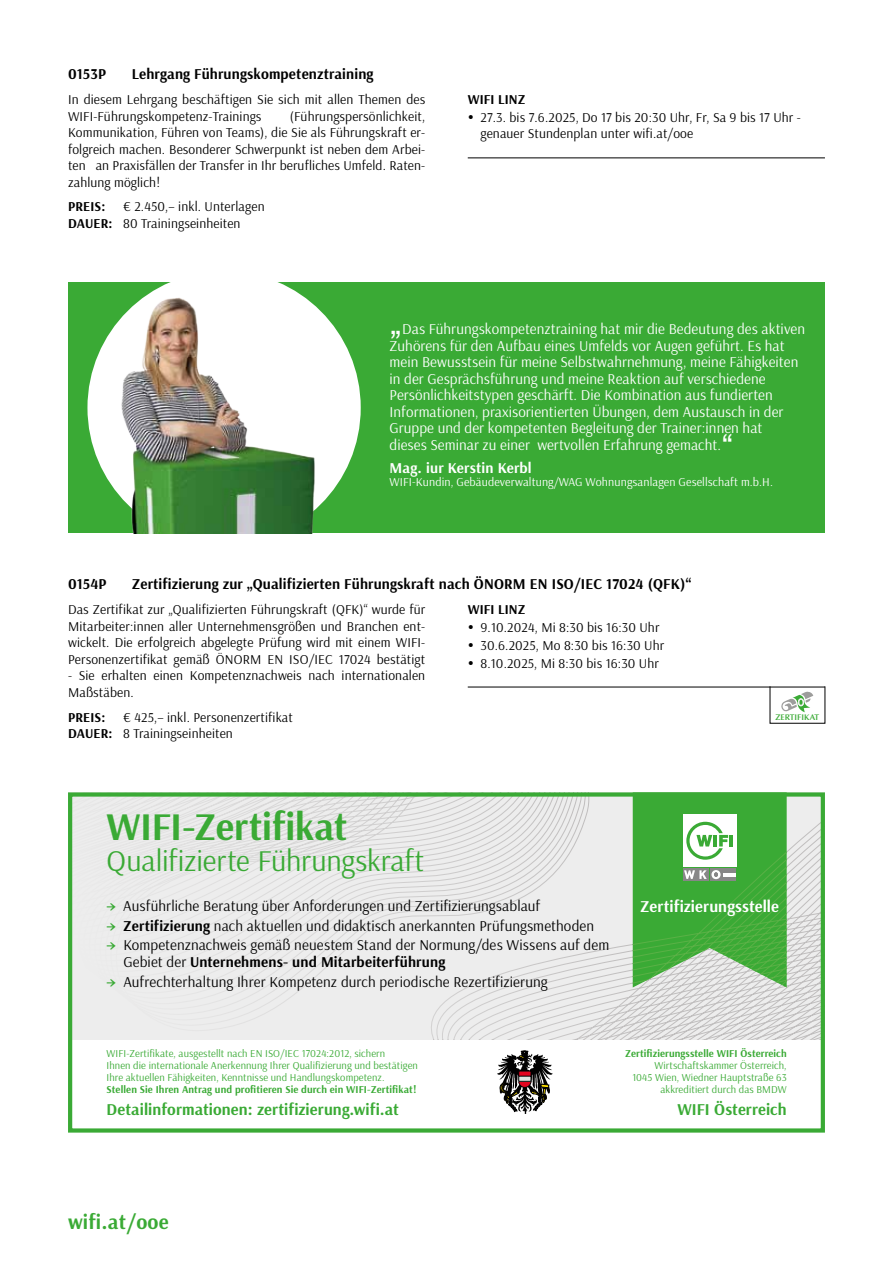
<style>
.page{position:relative;width:893px;height:1263px;background:#fff}
.page>*{position:absolute;margin:0;border:0;box-sizing:border-box;transform-origin:0 0}
.t1{font:700 39px "Arsenal";letter-spacing:-.005em;color:#3aaa35}
.t2{font:30px "Arsenal";letter-spacing:-.005em;color:#3aaa35}
.t3{font:700 21px "Arsenal";letter-spacing:.01em;color:#3aaa35}
.t4{font:700 16.5px "Arsenal";letter-spacing:.005em;color:#3aaa35}
.t5{font:700 16.5px "Arsenal";letter-spacing:.005em;color:#fff}
.t6{font:15px/16.5px "Arsenal";letter-spacing:.005em;color:#fff}
.t7{font:15px/16.5px "Arsenal";letter-spacing:.01em;color:#000}
.t8{font:700 15px "Arsenal";letter-spacing:.01em;color:#000}
.t9{font:700 15px "Arsenal";letter-spacing:.01em;color:#fff}
.t10{font:13.5px/16.5px "Arsenal";letter-spacing:.01em;color:#000}
.t11{font:700 13.5px "Arsenal";letter-spacing:.01em;color:#000}
.t12{font:12px "Arsenal";letter-spacing:.01em;color:#fff}
.t13{font:10.5px/12px "Arsenal";letter-spacing:.01em;color:#3aaa35}
.t14{font:700 10.5px "Arsenal";letter-spacing:.01em;color:#3aaa35}
.t15{font:600 8.25px "Optima LT Std";color:#3aaa35}
.s1{font-weight:700}
.s2{font-family:"Geneva";font-size:25.5px}
.s3{font-weight:700;color:#3aaa35}
</style>
<div class="page">
<hr style="left:468px;top:158px;width:357px;height:1px;background:#000">
<div style="left:68px;top:282px;width:757px;height:251px;background:#3aaa35"></div>
<svg style="left:355px;top:369px;width:6px;height:78px"></svg>
<img style="left:87px;top:282px;width:268px;height:251px">
<hr style="left:468px;top:687px;width:357px;height:1px;background:#000">
<svg style="left:781px;top:691px;width:32px;height:21px"></svg>
<div style="left:68px;top:792px;width:757px;height:246px;background:#ededed"></div>
<svg style="left:497px;top:1051px;width:55px;height:63px"></svg>
<div style="left:519px;top:1076px;width:12px;height:5px;background:#e0e5e1"></div>
<div style="left:68px;top:792px;width:757px;height:340px;border:4px solid #3aaa35"></div>
<svg style="left:633px;top:792px;width:154px;height:195px;background:#5eb659"></svg>
<hr style="left:729px;top:835px;width:4px;height:11px;background:#3aaa35">
<div style="left:724px;top:868px;width:12px;height:5px;background:#878787"></div>
<p class="t8" style="left:68px;top:63px;width:39px">0153P</p>
<p class="t8" style="left:132px;top:63px;width:243px">Lehrgang Führungskompetenztraining</p>
<p class="t10" style="left:68px;top:91px;width:359px">In diesem Lehrgang beschäftigen Sie sich mit allen Themen des<br>WIFI-Führungskompetenz-Trainings</p>
<p class="t10" style="left:68px;top:108px;width:359px;text-align:justify;text-indent:222px">(Führungspersönlichkeit, Kommunikation, Führen von Teams), die Sie als Führungskraft er&shy;folgreich machen. Besonderer Schwerpunkt ist neben dem Arbei&shy;ten an Praxisfällen der Transfer in Ihr berufliches Umfeld. Raten&shy;zahlung möglich!</p>
<p class="t11" style="left:68px;top:197px;width:39px">PREIS:</p>
<p class="t10" style="left:68px;top:198px;width:198px;text-indent:55px">€ 2.450,– inkl. Unterlagen<br><span class="s1">DAUER:</span> 80 Trainingseinheiten</p>
<p class="t11" style="left:468px;top:90px;width:59px">WIFI LINZ</p>
<p class="t10" style="left:480px;top:109px;width:322px">27.3. bis 7.6.2025, Do 17 bis 20:30 Uhr, Fr, Sa 9 bis 17 Uhr - genauer Stundenplan unter wifi.at/ooe</p>
<p class="t6" style="left:389px;top:320px;width:417px"><span class="s2">„</span>Das Führungskompetenztraining hat mir die Bedeutung des aktiven Zuhörens für den Aufbau eines Umfelds vor Augen geführt. Es hat mein Bewusstsein für meine Selbstwahrnehmung, meine Fähigkeiten in der Gesprächsführung und meine Reaktion auf verschiedene Persönlichkeitstypen geschärft. Die Kombination aus fundierten Informationen, praxisorientierten Übungen, dem Austausch in der Gruppe und der kompetenten Begleitung der Trainer:innen hat<br>dieses Seminar zu einer wertvollen Erfahrung gemacht.<span class="s2">“</span></p>
<p class="t9" style="left:389px;top:457px;width:144px">Mag. iur Kerstin Kerbl</p>
<p class="t12" style="left:389px;top:474px;width:385px">WIFI-Kundin, Gebäudeverwaltung/WAG Wohnungsanlagen Gesellschaft m.b.H.</p>
<p class="t8" style="left:68px;top:573px;width:40px">0154P</p>
<p class="t8" style="left:132px;top:573px;width:561px">Zertifizierung zur „Qualifizierten Führungskraft nach ÖNORM EN ISO/IEC 17024 (QFK)“</p>
<p class="t10" style="left:68px;top:601px;width:359px;text-align:justify">Das Zertifikat zur „Qualifizierten Führungskraft (QFK)“ wurde für Mitarbeiter:innen aller Unternehmensgrößen und Branchen ent&shy;wickelt. Die erfolgreich abgelegte Prüfung wird mit einem WIFI-Personenzertifikat gemäß ÖNORM EN ISO/IEC 17024 bestätigt</p>
<p class="t10" style="left:68px;top:667px;width:359px">- Sie erhalten einen Kompetenznachweis nach internationalen<br>Maßstäben.</p>
<p class="t11" style="left:68px;top:707px;width:39px">PREIS:</p>
<p class="t11" style="left:468px;top:600px;width:59px">WIFI LINZ</p>
<p class="t10" style="left:480px;top:618px;width:185px;line-height:17.7px">9.10.2024, Mi 8:30 bis 16:30 Uhr<br>30.6.2025, Mo 8:30 bis 16:30 Uhr<br>8.10.2025, Mi 8:30 bis 16:30 Uhr</p>
<p class="t10" style="left:68px;top:708px;width:226px;text-indent:55px">€ 425,– inkl. Personenzertifikat<br><span class="s1">DAUER:</span> 8 Trainingseinheiten</p>
<p class="t15" style="left:775px;top:713px;width:45px">ZERTIFIKAT</p>
<h1 class="t1" style="left:107px;top:799px;width:243px">WIFI-Zertifikat</h1>
<h2 class="t2" style="left:107px;top:841px;width:319px">Qualifizierte Führungskraft</h2>
<p class="t7" style="left:106px;top:897px;width:435px"><span class="s3">→</span> Ausführliche Beratung über Anforderungen und Zertifizierungsablauf</p>
<p class="t7" style="left:106px;top:917px;width:489px"><span class="s3">→</span> <span class="s1">Zertifizierung</span> nach aktuellen und didaktisch anerkannten Prüfungsmethoden</p>
<p class="t7" style="left:123px;top:937px;width:487px;text-indent:-17px"><span class="s3">→</span> Kompetenznachweis gemäß neuestem Stand der Normung/des Wissens auf dem<br>Gebiet der <span class="s1">Unternehmens- und Mitarbeiterführung</span></p>
<p class="t7" style="left:106px;top:973px;width:443px"><span class="s3">→</span> Aufrechterhaltung Ihrer Kompetenz durch periodische Rezertifizierung</p>
<p class="t5" style="left:640px;top:895px;width:140px">Zertifizierungsstelle</p>
<p class="t13" style="left:107px;top:1047px;width:313px">WIFI-Zertifikate, ausgestellt nach EN ISO/IEC 17024:2012, sichern<br>Ihnen die internationale Anerkennung Ihrer Qualifizierung und bestätigen<br>Ihre aktuellen Fähigkeiten, Kenntnisse und Handlungskompetenz.</p>
<p class="t14" style="left:107px;top:1082px;width:311px">Stellen Sie Ihren Antrag und profitieren Sie durch ein WIFI-Zertifikat!</p>
<p class="t14" style="left:625px;top:1046px;width:163px">Zertifizierungsstelle WIFI Österreich</p>
<p class="t13" style="left:632px;top:1059px;width:156px;text-align:right">Wirtschaftskammer Österreich,<br>1045 Wien, Wiedner Hauptstraße 63 akkreditiert durch das BMDW</p>
<p class="t4" style="left:107px;top:1097px;width:294px">Detailinformationen: zertifizierung.wifi.at</p>
<p class="t4" style="left:677px;top:1097px;width:111px">WIFI Österreich</p>
<h3 class="t3" style="left:68px;top:1207px;width:102px">wifi.at/ooe</h3>
</div>
